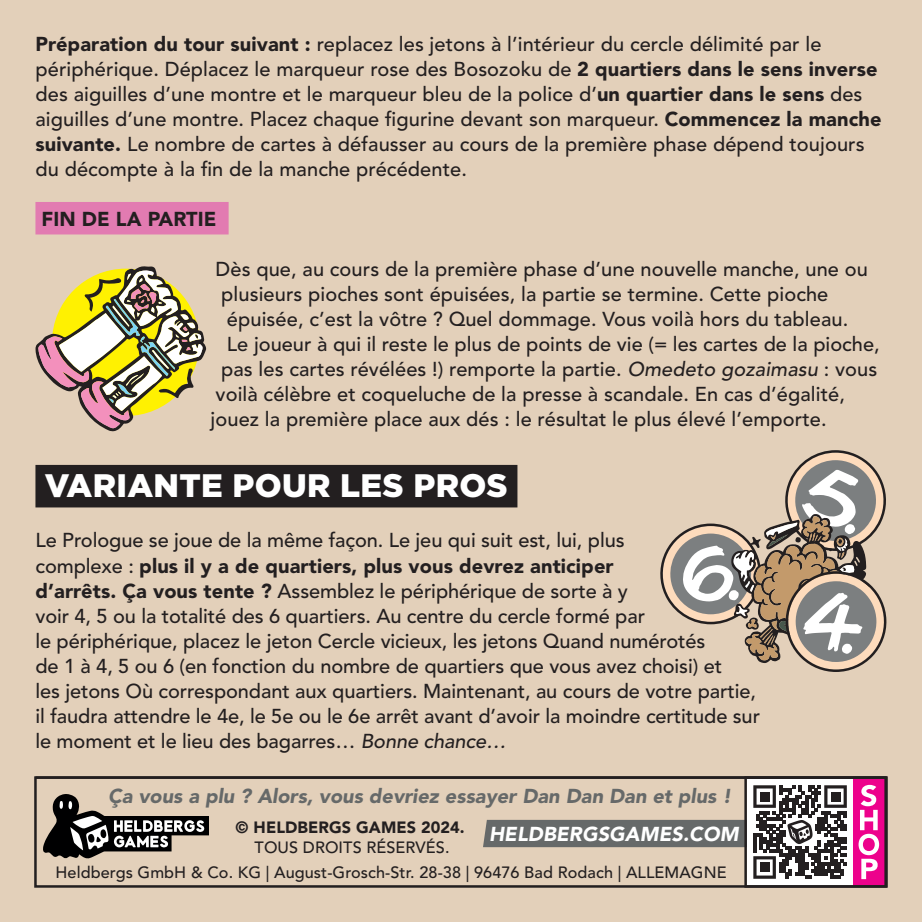
<style>
.page{position:relative;width:922px;height:922px;background:#fff}
.page>*{position:absolute;margin:0;border:0;box-sizing:border-box;transform-origin:0 0}
.t1{font:900 32.5px "Gotham";letter-spacing:.01em;color:#fff}
.t2{font:500 20px/25px "Avenir LT Std";letter-spacing:.005em;color:#231f20}
.t3{font:italic 900 20px "Avenir LT Std";color:#666969}
.t4{font:italic 900 20px "Avenir LT Std";letter-spacing:.005em;color:#fff}
.t5{font:900 20px "Avenir LT Std";letter-spacing:.005em;color:#231f20}
.t6{font:500 16.25px/25px "Avenir LT Std";letter-spacing:.005em;color:#231f20}
.t7{font:900 16.25px "Avenir LT Std";letter-spacing:.005em;color:#231f20}
.s1{font-weight:900}
.s2{font-style:italic}
</style>
<div class="page">
<div style="left:0;top:0;width:921px;height:921px;background:#e3d0ba"></div>
<div style="left:35px;top:202px;width:193px;height:32px;background:#e27bb1"></div>
<div style="left:35px;top:465px;width:482px;height:42px;background:#231f20"></div>
<svg style="left:660px;top:450px;width:227px;height:221px"></svg>
<svg style="left:35px;top:266px;width:171px;height:165px"></svg>
<svg style="left:483px;top:779px;width:404px;height:109px"></svg>
<svg style="left:43px;top:794px;width:166px;height:64px"></svg>
<div style="left:34px;top:776px;width:853px;height:111px;border:2px solid #231f20"></div>
<p class="t2" style="left:35px;top:32px;width:847px"><span class="s1">Préparation du tour suivant :</span> replacez les jetons à l’intérieur du cercle délimité par le périphérique. Déplacez le marqueur rose des Bosozoku de <span class="s1">2 quartiers dans le sens inverse </span>des aiguilles d’une montre et le marqueur bleu de la police d’<span class="s1">un quartier dans le sens</span> des aiguilles d’une montre. Placez chaque figurine devant son marqueur. <span class="s1">Commencez la manche suivante.</span> Le nombre de cartes à défausser au cours de la première phase dépend toujours du décompte à la fin de la manche précédente.</p>
<p class="t5" style="left:41px;top:206px;width:176px">FIN DE LA PARTIE</p>
<p class="t2" style="left:215px;top:257px;width:653px">Dès que, au cours de la première phase d’une nouvelle manche, une ou</p>
<p class="t2" style="left:221px;top:282px;width:608px">plusieurs pioches sont épuisées, la partie se termine. Cette pioche</p>
<p class="t2" style="left:227px;top:307px;width:622px">épuisée, c’est la vôtre ? Quel dommage. Vous voilà hors du tableau.</p>
<p class="t2" style="left:227px;top:332px;width:654px">Le joueur à qui il reste le plus de points de vie (= les cartes de la pioche,</p>
<p class="t2" style="left:221px;top:357px;width:657px">pas les cartes révélées !) remporte la partie. <span class="s2">Omedeto gozaimasu</span> : vous</p>
<p class="t2" style="left:215px;top:382px;width:630px">voilà célèbre et coqueluche de la presse à scandale. En cas d’égalité,</p>
<p class="t2" style="left:210px;top:407px;width:617px">jouez la première place aux dés : le résultat le plus élevé l’emporte.</p>
<h1 class="t1" style="left:45px;top:467px;width:464px">VARIANTE POUR LES PROS</h1>
<p class="t2" style="left:35px;top:528px;width:726px">Le Prologue se joue de la même façon. Le jeu qui suit est, lui, plus<br>complexe : <span class="s1">plus il y a de quartiers, plus vous devrez anticiper<br>d’arrêts. Ça vous tente ?</span> Assemblez le périphérique de sorte à y<br>voir 4, 5 ou la totalité des 6 quartiers. Au centre du cercle formé par<br>le périphérique, placez le jeton Cercle vicieux, les jetons Quand numérotés<br>de 1 à 4, 5 ou 6 (en fonction du nombre de quartiers que vous avez choisi) et<br>les jetons Où correspondant aux quartiers. Maintenant, au cours de votre partie, il faudra attendre le 4e, le 5e ou le 6e arrêt avant d’avoir la moindre certitude sur le moment et le lieu des bagarres… <span class="s2">Bonne chance…</span></p>
<p class="t3" style="left:108px;top:783px;width:624px">Ça vous a plu ? Alors, vous devriez essayer Dan Dan Dan et plus !</p>
<p class="t7" style="left:235px;top:817px;width:230px">© HELDBERGS GAMES 2024.</p>
<p class="t6" style="left:55px;top:834px;width:672px;text-indent:199px">TOUS DROITS RÉSERVÉS.<br>Heldbergs GmbH &amp; Co. KG | August-Grosch-Str. 28-38 | 96476 Bad Rodach | ALLEMAGNE</p>
<p class="t4" style="left:489px;top:821px;width:251px">HELDBERGSGAMES.COM</p>
</div>
